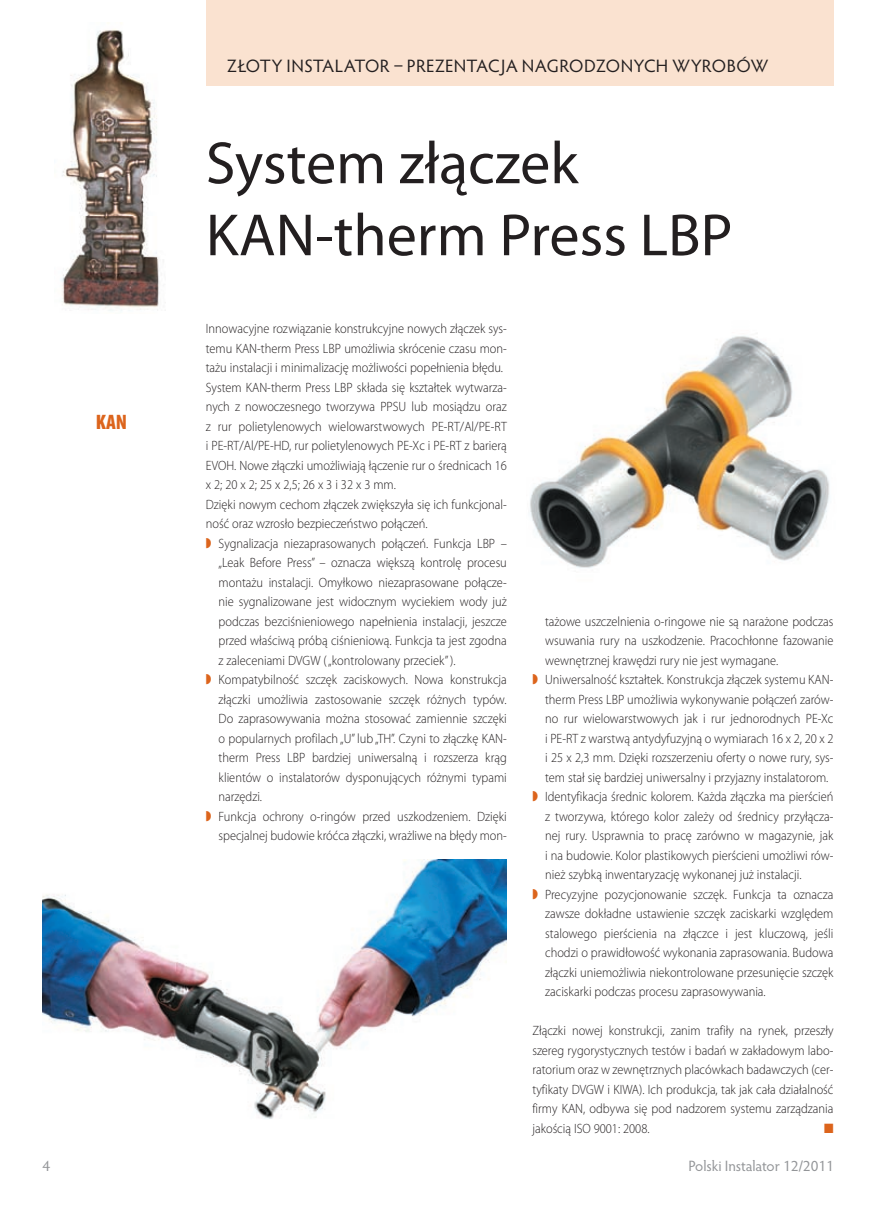
<style>
.page{position:relative;width:893px;height:1212px;background:#fff}
.page>*{position:absolute;margin:0;border:0;box-sizing:border-box;transform-origin:0 0}
.t1{font:60px/72px "Myriad Pro";color:#231f20}
.t2{font:900 condensed 21px "Myriad Pro";color:#dc641c}
.t3{font:18px "Hypatia Sans Pro";letter-spacing:.015em;color:#231f20}
.t4{font:15px "Hypatia Sans Pro";letter-spacing:-.005em;color:#939598}
.t5{font:300 13.5px/19.5px "Myriad Pro";color:#231f20;text-align:justify;scale:.92 1}
.t6{font:13.5px "Zapf Dingbats ITC";color:#dc641c;scale:.92 1}
.s1{color:#dc641c}
</style>
<div class="page">
<div style="left:206px;top:0;width:627px;height:85px;background:#fae2d0"></div>
<img style="left:61px;top:29px;width:98px;height:282px">
<img style="left:43px;top:860px;width:464px;height:259px">
<img style="left:530px;top:336px;width:300px;height:232px">
<h3 class="t3" style="left:227px;top:54px;width:542px">ZŁOTY INSTALATOR – PREZENTACJA NAGRODZONYCH WYROBÓW</h3>
<h2 class="t2" style="left:96px;top:410px;width:33px">KAN</h2>
<h1 class="t1" style="left:206px;top:126px;width:528px">System złączek<br>KAN-therm Press LBP</h1>
<p class="t5" style="left:206px;top:319px;width:329px">Innowacyjne rozwiązanie konstrukcyjne nowych złączek sys-</p>
<p class="t5" style="left:206px;top:339px;width:329px">temu KAN-therm Press LBP umożliwia skrócenie czasu mon-</p>
<p class="t5" style="left:206px;top:358px;width:325px">tażu instalacji i minimalizację możliwości popełnienia błędu.</p>
<p class="t5" style="left:206px;top:378px;width:329px">System KAN-therm Press LBP składa się kształtek wytwarza-</p>
<p class="t5" style="left:206px;top:397px;width:329px">nych z nowoczesnego tworzywa PPSU lub mosiądzu oraz</p>
<p class="t5" style="left:206px;top:417px;width:329px">z rur polietylenowych wielowarstwowych PE-RT/Al/PE-RT</p>
<p class="t5" style="left:206px;top:436px;width:329px">i PE-RT/Al/PE-HD, rur polietylenowych PE-Xc i PE-RT z barierą</p>
<p class="t5" style="left:206px;top:456px;width:329px">EVOH. Nowe złączki umożliwiają łączenie rur o średnicach 16</p>
<p class="t5" style="left:206px;top:475px;width:208px">x 2; 20 x 2; 25 x 2,5; 26 x 3 i 32 x 3 mm.</p>
<p class="t5" style="left:206px;top:495px;width:329px">Dzięki nowym cechom złączek zwiększyła się ich funkcjonal-</p>
<p class="t5" style="left:206px;top:514px;width:243px">ność oraz wzrosło bezpieczeństwo połączeń.</p>
<p class="t5" style="left:206px;top:534px;width:329px"><span class="s1">◗</span> Sygnalizacja niezaprasowanych połączeń. Funkcja LBP –</p>
<p class="t5" style="left:219px;top:553px;width:315px">„Leak Before Press” – oznacza większą kontrolę procesu</p>
<p class="t5" style="left:219px;top:573px;width:315px">montażu instalacji. Omyłkowo niezaprasowane połącze-</p>
<p class="t5" style="left:219px;top:592px;width:315px">nie sygnalizowane jest widocznym wyciekiem wody już</p>
<p class="t5" style="left:219px;top:612px;width:315px">podczas bezciśnieniowego napełnienia instalacji, jeszcze</p>
<p class="t5" style="left:219px;top:631px;width:315px">przed właściwą próbą ciśnieniową. Funkcja ta jest zgodna</p>
<p class="t5" style="left:219px;top:651px;width:259px">z zaleceniami DVGW ( „kontrolowany przeciek” ).</p>
<p class="t5" style="left:206px;top:670px;width:329px"><span class="s1">◗</span> Kompatybilność szczęk zaciskowych. Nowa konstrukcja</p>
<p class="t5" style="left:219px;top:690px;width:315px">złączki umożliwia zastosowanie szczęk różnych typów.</p>
<p class="t5" style="left:219px;top:709px;width:315px">Do zaprasowywania można stosować zamiennie szczęki</p>
<p class="t5" style="left:219px;top:729px;width:315px">o popularnych profilach „U” lub „TH”. Czyni to złączkę KAN-</p>
<p class="t5" style="left:219px;top:748px;width:315px">therm Press LBP bardziej uniwersalną i rozszerza krąg</p>
<p class="t5" style="left:219px;top:768px;width:315px">klientów o instalatorów dysponujących różnymi typami</p>
<p class="t5" style="left:219px;top:787px;width:49px">narzędzi.</p>
<p class="t5" style="left:206px;top:807px;width:329px"><span class="s1">◗</span> Funkcja ochrony o-ringów przed uszkodzeniem. Dzięki</p>
<p class="t5" style="left:219px;top:826px;width:315px">specjalnej budowie króćca złączki, wrażliwe na błędy mon-</p>
<p class="t5" style="left:545px;top:612px;width:315px">tażowe uszczelnienia o-ringowe nie są narażone podczas</p>
<p class="t5" style="left:545px;top:631px;width:315px">wsuwania rury na uszkodzenie. Pracochłonne fazowanie</p>
<p class="t5" style="left:545px;top:651px;width:255px">wewnętrznej krawędzi rury nie jest wymagane.</p>
<p class="t5" style="left:532px;top:670px;width:329px"><span class="s1">◗</span> Uniwersalność kształtek. Konstrukcja złączek systemu KAN-</p>
<p class="t5" style="left:545px;top:690px;width:315px">therm Press LBP umożliwia wykonywanie połączeń zarów-</p>
<p class="t5" style="left:545px;top:709px;width:315px">no rur wielowarstwowych jak i rur jednorodnych PE-Xc</p>
<p class="t5" style="left:545px;top:729px;width:315px">i PE-RT z warstwą antydyfuzyjną o wymiarach 16 x 2, 20 x 2</p>
<p class="t5" style="left:545px;top:748px;width:315px">i 25 x 2,3 mm. Dzięki rozszerzeniu oferty o nowe rury, sys-</p>
<p class="t5" style="left:545px;top:768px;width:309px">tem stał się bardziej uniwersalny i przyjazny instalatorom.</p>
<p class="t5" style="left:532px;top:787px;width:329px"><span class="s1">◗</span> Identyfikacja średnic kolorem. Każda złączka ma pierścień</p>
<p class="t5" style="left:545px;top:807px;width:315px">z tworzywa, którego kolor zależy od średnicy przyłącza-</p>
<p class="t5" style="left:545px;top:826px;width:315px">nej rury. Usprawnia to pracę zarówno w magazynie, jak</p>
<p class="t5" style="left:545px;top:846px;width:315px">i na budowie. Kolor plastikowych pierścieni umożliwi rów-</p>
<p class="t5" style="left:545px;top:865px;width:280px">nież szybką inwentaryzację wykonanej już instalacji.</p>
<p class="t5" style="left:532px;top:885px;width:329px"><span class="s1">◗</span> Precyzyjne pozycjonowanie szczęk. Funkcja ta oznacza</p>
<p class="t5" style="left:545px;top:904px;width:315px">zawsze dokładne ustawienie szczęk zaciskarki względem</p>
<p class="t5" style="left:545px;top:924px;width:315px">stalowego pierścienia na złączce i jest kluczową, jeśli</p>
<p class="t5" style="left:545px;top:943px;width:315px">chodzi o prawidłowość wykonania zaprasowania. Budowa</p>
<p class="t5" style="left:545px;top:963px;width:315px">złączki uniemożliwia niekontrolowane przesunięcie szczęk</p>
<p class="t5" style="left:545px;top:982px;width:241px">zaciskarki podczas procesu zaprasowywania.</p>
<p class="t5" style="left:532px;top:1021px;width:329px">Złączki nowej konstrukcji, zanim trafiły na rynek, przeszły szereg rygorystycznych testów i badań w zakładowym labo&shy;ratorium oraz w zewnętrznych placówkach badawczych (cer&shy;tyfikaty DVGW i KIWA). Ich produkcja, tak jak cała działalność firmy KAN, odbywa się pod nadzorem systemu zarządzania jakością ISO 9001: 2008.</p>
<p class="t6" style="left:824px;top:1122px;width:12px">■</p>
<p class="t4" style="left:43px;top:1156px;width:9px">4</p>
<p class="t4" style="left:688px;top:1156px;width:147px">Polski Instalator 12/2011</p>
</div>
